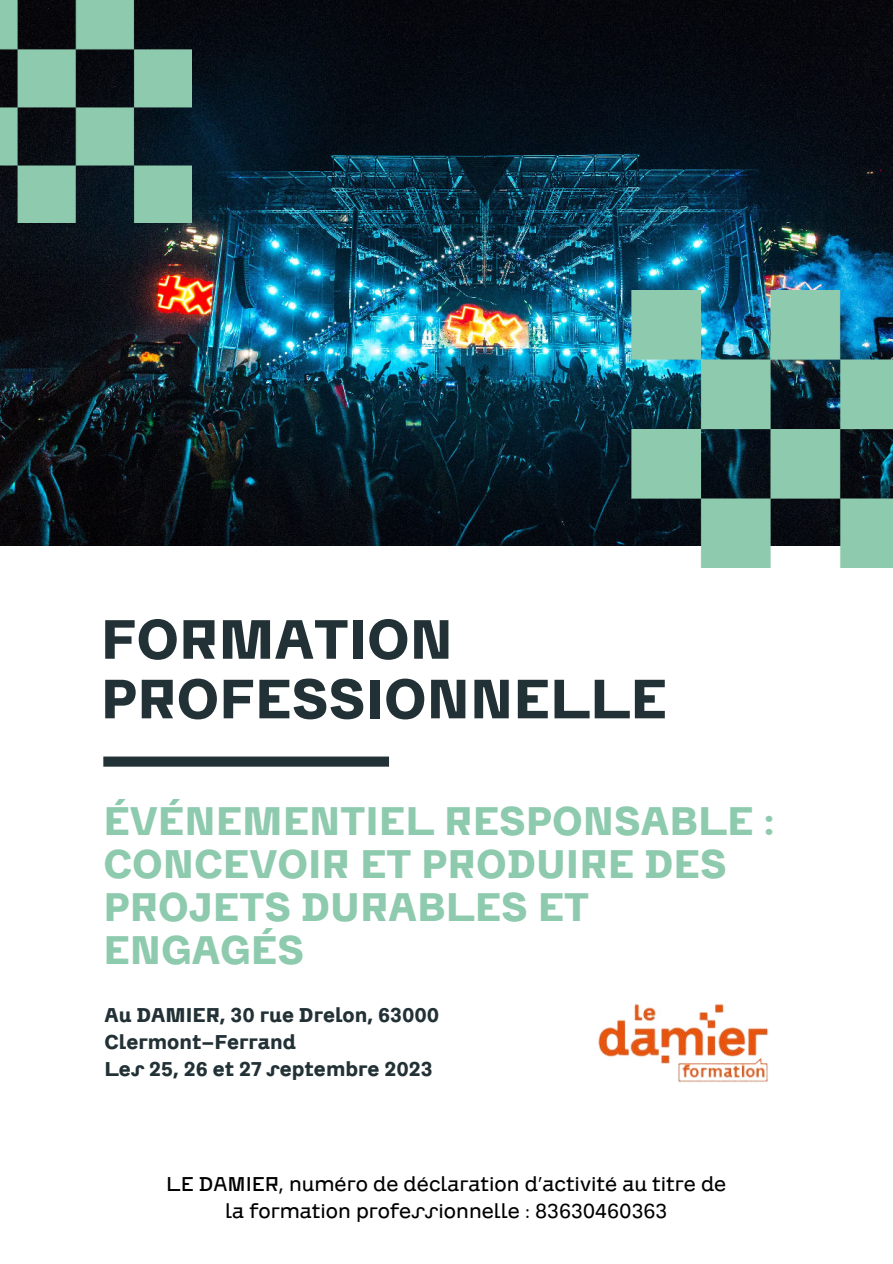
<style>
.page{position:relative;width:893px;height:1264px;background:#fff}
.page>*{position:absolute;margin:0;border:0;box-sizing:border-box;transform-origin:0 0}
.t1{font:700 54px/59.6px "CA Saygon";color:#223136}
.t2{font:700 39px/42.8px "CA Saygon";color:#8ecaae}
.t3{font:300 19.5px/27px "CA Saygon";color:#000;text-align:center}
.t4{font:700 19.5px/27px "CA Saygon";color:#223136}
</style>
<div class="page">
<img style="left:0;top:0;width:892px;height:545px">
<img style="left:631px;top:290px;width:261px;height:278px">
<img style="left:0;top:0;width:192px;height:223px">
<div style="left:103px;top:756px;width:286px;height:10px;background:#223136"></div>
<img style="left:598px;top:1004px;width:171px;height:79px">
<h1 class="t1" style="left:101px;top:608px;width:567px">FORMATION<br>PROFESSIONNELLE</h1>
<h2 class="t2" style="left:103px;top:799px;width:673px">ÉVÉNEMENTIEL RESPONSABLE :<br>CONCEVOIR ET PRODUIRE DES<br>PROJETS DURABLES ET<br>ENGAGÉS</h2>
<p class="t4" style="left:104px;top:1000px;width:336px">Au DAMIER, 30 rue Drelon, 63000<br>Clermont-Ferrand<br>Les 25, 26 et 27 septembre 2023</p>
<p class="t3" style="left:166px;top:1170px;width:561px">LE DAMIER, numéro de déclaration d’activité au titre de la formation professionnelle : 83630460363</p>
</div>
